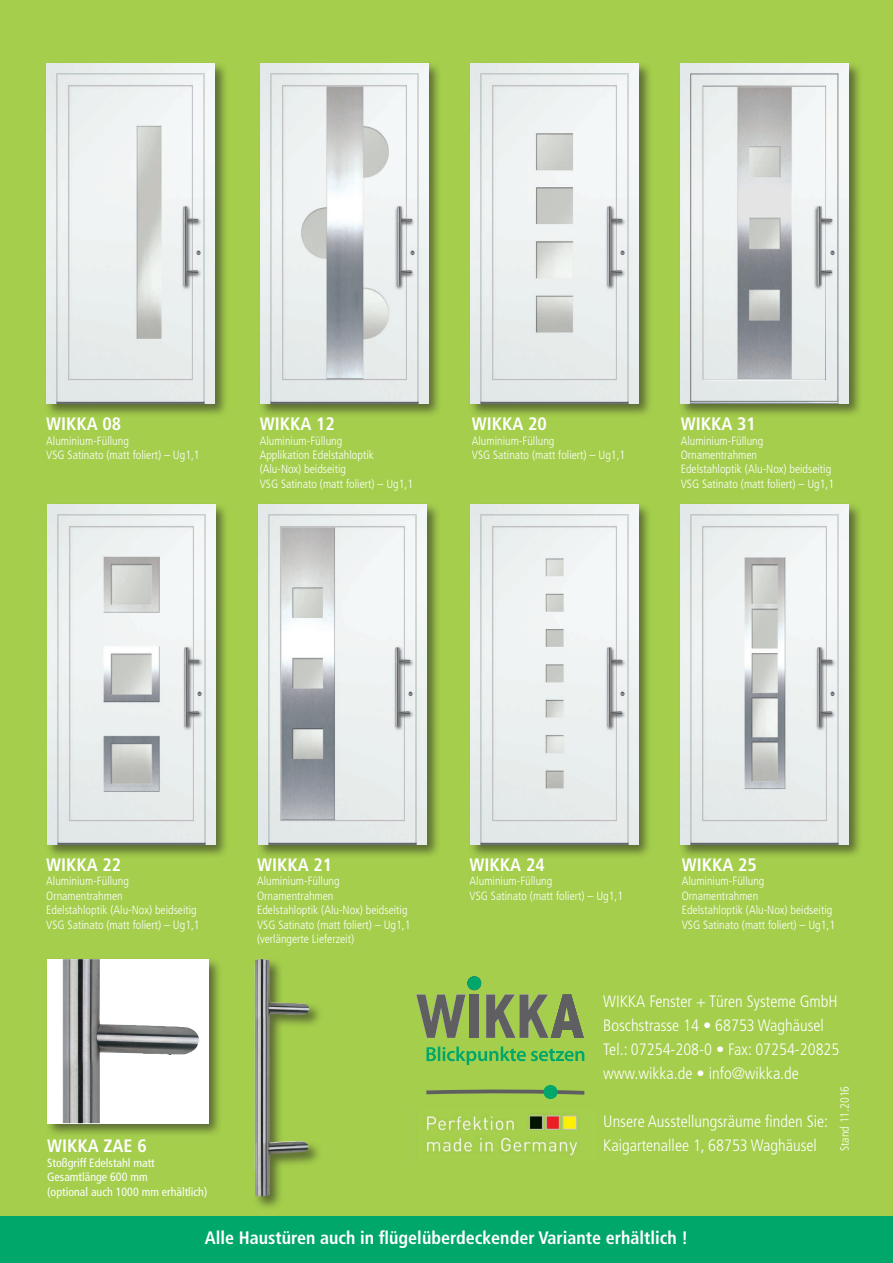
<style>
.page{position:relative;width:893px;height:1263px;background:#a4ce4c}
.page>*{position:absolute;margin:0;border:0;box-sizing:border-box;transform-origin:0 0}
.t1{font:700 condensed 18px "Frutiger";color:#fff}
.t2{font:300 condensed 16.5px/24px "Frutiger";color:#fff}
.t3{font:300 condensed 12px/14.4px "Frutiger";color:#fff}
.t4{font:condensed 12px/14.4px "Frutiger";color:#fff}
</style>
<div class="page">
<div style="left:0;top:1216px;width:893px;height:47px;background:#00a76b"></div>
<div style="left:253px;top:957px;width:70px;height:253px;background:#231f20;opacity:.55"></div>
<img style="left:254px;top:959px;width:55px;height:237px">
<div style="left:45px;top:957px;width:178px;height:180px;background:#231f20;opacity:.55"></div>
<div style="left:47px;top:959px;width:162px;height:164px;background:#fff"></div>
<img style="left:63px;top:959px;width:136px;height:164px">
<svg style="left:416px;top:976px;width:168px;height:62px"></svg>
<svg style="left:426px;top:1085px;width:158px;height:14px"></svg>
<svg style="left:427px;top:1046px;width:157px;height:19px"></svg>
<img style="left:412px;top:1109px;width:166px;height:52px">
<div style="left:258px;top:62px;width:184px;height:356px;background:#231f20;opacity:.55"></div>
<img style="left:260px;top:64px;width:168px;height:340px">
<div style="left:45px;top:62px;width:184px;height:356px;background:#231f20;opacity:.55"></div>
<img style="left:47px;top:64px;width:168px;height:340px">
<div style="left:468px;top:62px;width:185px;height:356px;background:#231f20;opacity:.55"></div>
<img style="left:471px;top:64px;width:168px;height:340px">
<div style="left:468px;top:502px;width:184px;height:357px;background:#231f20;opacity:.55"></div>
<img style="left:470px;top:504px;width:168px;height:341px">
<div style="left:678px;top:502px;width:185px;height:357px;background:#231f20;opacity:.55"></div>
<img style="left:681px;top:504px;width:168px;height:341px">
<div style="left:678px;top:62px;width:185px;height:356px;background:#231f20;opacity:.55"></div>
<img style="left:681px;top:64px;width:168px;height:340px">
<div style="left:256px;top:502px;width:185px;height:357px;background:#231f20;opacity:.55"></div>
<img style="left:259px;top:504px;width:168px;height:341px">
<div style="left:45px;top:502px;width:184px;height:357px;background:#231f20;opacity:.55"></div>
<img style="left:47px;top:504px;width:168px;height:341px">
<h1 class="t1" style="left:46px;top:413px;width:77px">WIKKA 08</h1>
<p class="t3" style="left:46px;top:433px;width:155px">Aluminium-Füllung<br>VSG Satinato (matt foliert) – Ug1,1</p>
<h1 class="t1" style="left:260px;top:413px;width:77px">WIKKA 12</h1>
<p class="t3" style="left:260px;top:433px;width:155px">Aluminium-Füllung<br>Applikation Edelstahloptik (Alu-Nox) beidseitig<br>VSG Satinato (matt foliert) – Ug1,1</p>
<h1 class="t1" style="left:472px;top:413px;width:77px">WIKKA 20</h1>
<p class="t3" style="left:472px;top:433px;width:155px">Aluminium-Füllung<br>VSG Satinato (matt foliert) – Ug1,1</p>
<h1 class="t1" style="left:681px;top:413px;width:77px">WIKKA 31</h1>
<p class="t3" style="left:681px;top:433px;width:155px">Aluminium-Füllung<br>Ornamentrahmen<br>Edelstahloptik (Alu-Nox) beidseitig<br>VSG Satinato (matt foliert) – Ug1,1</p>
<h1 class="t1" style="left:46px;top:854px;width:77px">WIKKA 22</h1>
<p class="t3" style="left:46px;top:874px;width:155px">Aluminium-Füllung<br>Ornamentrahmen<br>Edelstahloptik (Alu-Nox) beidseitig<br>VSG Satinato (matt foliert) – Ug1,1</p>
<h1 class="t1" style="left:257px;top:854px;width:77px">WIKKA 21</h1>
<p class="t3" style="left:257px;top:874px;width:155px">Aluminium-Füllung<br>Ornamentrahmen<br>Edelstahloptik (Alu-Nox) beidseitig<br>VSG Satinato (matt foliert) – Ug1,1 (verlängerte Lieferzeit)</p>
<h1 class="t1" style="left:47px;top:1135px;width:101px">WIKKA ZAE 6</h1>
<p class="t4" style="left:47px;top:1155px;width:162px">Stoßgriff Edelstahl matt<br>Gesamtlänge 600 mm<br>(optional auch 1000 mm erhältlich)</p>
<h1 class="t1" style="left:470px;top:854px;width:77px">WIKKA 24</h1>
<p class="t3" style="left:470px;top:874px;width:155px">Aluminium-Füllung<br>VSG Satinato (matt foliert) – Ug1,1</p>
<h1 class="t1" style="left:682px;top:854px;width:77px">WIKKA 25</h1>
<p class="t3" style="left:682px;top:874px;width:155px">Aluminium-Füllung<br>Ornamentrahmen<br>Edelstahloptik (Alu-Nox) beidseitig<br>VSG Satinato (matt foliert) – Ug1,1</p>
<h2 class="t2" style="left:603px;top:989px;width:238px">WIKKA Fenster + Türen Systeme GmbH Boschstrasse 14 • 68753 Waghäusel Tel.: 07254-208-0 • Fax: 07254-20825 www.wikka.de • info@wikka.de</h2>
<h2 class="t2" style="left:603px;top:1109px;width:226px">Unsere Ausstellungsräume finden Sie:<br>Kaigartenallee 1, 68753 Waghäusel</h2>
<p class="t3" style="left:838px;top:1151px;width:67px;rotate:-90deg">Stand 11.2016</p>
<h1 class="t1" style="left:205px;top:1226px;width:485px">Alle Haustüren auch in flügelüberdeckender Variante erhältlich !</h1>
</div>
